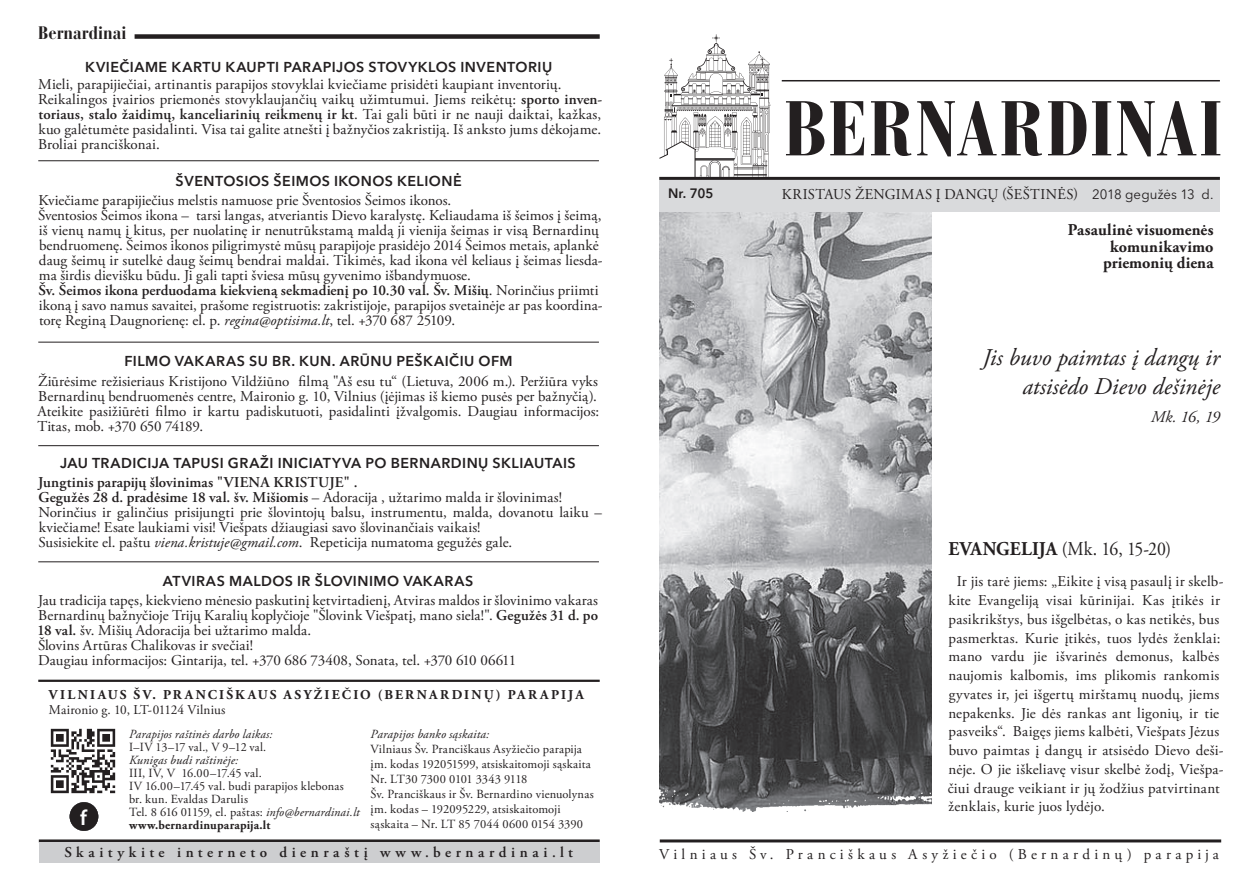
<style>
.page{position:relative;width:1259px;height:893px;background:#fff}
.page>*{position:absolute;margin:0;border:0;box-sizing:border-box;transform-origin:0 0}
.t1{font:700 condensed 76.95px "Bauer Bodoni CE";letter-spacing:.025em;color:#231f20}
.t2{font:italic 24px/28.3px "Adobe Garamond Pro";color:#231f20;text-align:right}
.t3{font:600 21.6px "Myriad Pro";color:#fff}
.t4{font:19.5px "Adobe Garamond Pro";letter-spacing:-.03em;color:#231f20;scale:.91 1}
.t5{font:700 condensed 18px "Bauer Bodoni CE";color:#231f20}
.t6{font:700 16.5px/16.5px "Adobe Garamond Pro";letter-spacing:.005em;color:#231f20;text-align:right}
.t7{font:italic 16.35px "Adobe Garamond Pro";color:#231f20}
.t8{font:15px/15px "Adobe Garamond Pro";letter-spacing:.005em;color:#231f20}
.t9{font:600 15px "Adobe Garamond Pro";letter-spacing:.02em;color:#231f20}
.t10{font:15px "Adobe Garamond Pro";letter-spacing:.285em;color:#231f20}
.t11{font:600 15px "Adobe Garamond Pro";letter-spacing:.305em;color:#231f20}
.t12{font:15px "Adobe Garamond Pro";letter-spacing:.025em;color:#231f20}
.t13{font:600 14.25px "Avenir Next LT Pro";letter-spacing:.035em;color:#231f20}
.t14{font:700 13.5px "Adobe Garamond Pro";letter-spacing:.165em;color:#231f20}
.t15{font:13.5px "Adobe Garamond Pro";color:#231f20}
.t16{font:13.5px "Avenir Next LT Pro";letter-spacing:.005em;color:#231f20}
.t17{font:600 13.5px "Avenir Next LT Pro";color:#231f20}
.t18{font:12.45px/13px "Adobe Garamond Pro";letter-spacing:.015em;color:#231f20}
.t19{font:italic 12.45px "Adobe Garamond Pro";letter-spacing:.01em;color:#231f20}
.s1{font-weight:600}
.s2{font-style:italic}
.s3{font-weight:400}
.s4{font-weight:700}
</style>
<div class="page">
<hr style="left:782px;top:80px;width:438px;height:1px;background:#231f20">
<hr style="left:39px;top:839px;width:561px;height:3px;background:#231f20">
<div style="left:135px;top:34px;width:465px;height:5px;background:#231f20"></div>
<hr style="left:660px;top:839px;width:561px;height:3px;background:#231f20">
<div style="left:39px;top:842px;width:561px;height:21px;background:#cdced0"></div>
<img style="left:50px;top:728px;width:66px;height:66px">
<div style="left:70px;top:802px;width:28px;height:29px;background:#231f20;border-radius:50%"></div>
<hr style="left:38px;top:680px;width:562px;height:2px;background:#231f20">
<svg style="left:659px;top:34px;width:111px;height:143px"></svg>
<hr style="left:659px;top:177px;width:561px;height:3px;background:#231f20">
<img style="left:659px;top:211px;width:272px;height:565px">
<div style="left:659px;top:180px;width:561px;height:31px;background:#d9dadc"></div>
<hr style="left:38px;top:342px;width:561px;height:1px;background:#231f20">
<hr style="left:38px;top:445px;width:561px;height:1px;background:#231f20">
<hr style="left:38px;top:561px;width:561px;height:1px;background:#231f20">
<img style="left:659px;top:776px;width:272px;height:36px">
<hr style="left:38px;top:160px;width:561px;height:1px;background:#231f20">
<p class="t5" style="left:38px;top:22px;width:90px">Bernardinai</p>
<p class="t13" style="left:85px;top:58px;width:468px">KVIEČIAME KARTU KAUPTI PARAPIJOS STOVYKLOS INVENTORIŲ</p>
<p class="t8" style="left:38px;top:77px;width:525px">Mieli, parapijiečiai, artinantis parapijos stovyklai kviečiame prisidėti kaupiant inventorių.</p>
<p class="t8" style="left:38px;top:92px;width:566px;text-align:justify">Reikalingos įvairios priemonės stovyklaujančių vaikų užimtumui. Jiems reikėtų: <span class="s1">sporto inven&shy;toriaus, stalo žaidimų, kanceliarinių reikmenų ir kt</span>. Tai gali būti ir ne nauji daiktai, kažkas, kuo galėtumėte pasidalinti. Visa tai galite atnešti į bažnyčios zakristiją. Iš anksto jums dėkojame.<br>Broliai pranciškonai.</p>
<p class="t13" style="left:176px;top:172px;width:287px">ŠVENTOSIOS ŠEIMOS IKONOS KELIONĖ</p>
<p class="t8" style="left:39px;top:193px;width:414px">Kviečiame parapijiečius melstis namuose prie Šventosios Šeimos ikonos.</p>
<p class="t8" style="left:38px;top:208px;width:566px">Šventosios Šeimos ikona – tarsi langas, atveriantis Dievo karalystę. Keliaudama iš šeimos į šeimą, iš vienų namų į kitus, per nuolatinę ir nenutrūkstamą maldą ji vienija šeimas ir visą Bernardinų bendruomenę. Šeimos ikonos piligrimystė mūsų parapijoje prasidėjo 2014 Šeimos metais, aplankė daug šeimų ir sutelkė daug šeimų bendrai maldai. Tikimės, kad ikona vėl keliaus į šeimas liesda&shy;ma širdis dievišku būdu. Ji gali tapti šviesa mūsų gyvenimo išbandymuose.</p>
<p class="t8" style="left:39px;top:283px;width:565px"><span class="s1">Šv. Šeimos ikona perduodama kiekvieną sekmadienį po 10.30 val. Šv. Mišių</span>. Norinčius priimti ikoną į savo namus savaitei, prašome registruotis: zakristijoje, parapijos svetainėje ar pas koordina&shy;torę Reginą Daugnorienę: el. p. <span class="s2">regina@optisima.lt</span>, tel. +370 687 25109.</p>
<p class="t13" style="left:124px;top:353px;width:390px">FILMO VAKARAS SU BR. KUN. ARŪNU PEŠKAIČIU OFM</p>
<p class="t8" style="left:38px;top:374px;width:561px">Žiūrėsime režisieriaus Kristijono Vildžiūno filmą "Aš esu tu“ (Lietuva, 2006 m.). Peržiūra vyks<br>Bernardinų bendruomenės centre, Maironio g. 10, Vilnius (įėjimas iš kiemo pusės per bažnyčią).</p>
<p class="t8" style="left:37px;top:404px;width:563px">Ateikite pasižiūrėti filmo ir kartu padiskutuoti, pasidalinti įžvalgomis. Daugiau informacijos:<br>Titas, mob. +370 650 74189.</p>
<p class="t13" style="left:60px;top:454px;width:517px">JAU TRADICIJA TAPUSI GRAŽI INICIATYVA PO BERNARDINŲ SKLIAUTAIS</p>
<p class="t9" style="left:38px;top:474px;width:321px">Jungtinis parapijų šlovinimas "VIENA KRISTUJE" .</p>
<p class="t9" style="left:38px;top:489px;width:525px">Gegužės 28 d. pradėsime 18 val. šv. Mišiomis <span class="s3">– Adoracija , užtarimo malda ir šlovinimas!</span></p>
<p class="t8" style="left:38px;top:506px;width:565px">Norinčius ir galinčius prisijungti prie šlovintojų balsu, instrumentu, malda, dovanotu laiku – kviečiame! Esate laukiami visi! Viešpats džiaugiasi savo šlovinančiais vaikais!</p>
<p class="t8" style="left:38px;top:536px;width:475px">Susisiekite el. paštu <span class="s2">viena.kristuje@gmail.com</span>. Repeticija numatoma gegužės gale.</p>
<p class="t13" style="left:163px;top:572px;width:312px">ATVIRAS MALDOS IR ŠLOVINIMO VAKARAS</p>
<p class="t8" style="left:37px;top:593px;width:562px;text-align:justify">Jau tradicija tapęs, kiekvieno mėnesio paskutinį ketvirtadienį, Atviras maldos ir šlovinimo vakaras Bernardinų bažnyčioje Trijų Karalių koplyčioje "Šlovink Viešpatį, mano siela!". <span class="s1">Gegužės 31 d. po 18 val.</span> šv. Mišių Adoracija bei užtarimo malda.</p>
<p class="t8" style="left:38px;top:638px;width:216px">Šlovins Artūras Chalikovas ir svečiai!</p>
<p class="t8" style="left:38px;top:653px;width:479px">Daugiau informacijos: Gintarija, tel. +370 686 73408, Sonata, tel. +370 610 06611</p>
<p class="t14" style="left:49px;top:687px;width:536px">VILNIAUS ŠV. PRANCIŠKAUS ASYŽIEČIO (BERNARDINŲ) PARAPIJA</p>
<p class="t15" style="left:49px;top:701px;width:178px">Maironio g. 10, LT-01124 Vilnius</p>
<p class="t19" style="left:370px;top:726px;width:120px">Parapijos banko sąskaita:</p>
<p class="t18" style="left:370px;top:742px;width:225px;line-height:15px">Vilniaus Šv. Pranciškaus Asyžiečio parapija įm. kodas 192051599, atsiskaitomoji sąskaita Nr. LT30 7300 0101 3343 9118<br>Šv. Pranciškaus ir Šv. Bernardino vienuolynas įm. kodas – 192095229, atsiskaitomoji</p>
<p class="t19" style="left:129px;top:726px;width:145px">Parapijos raštinės darbo laikas:</p>
<p class="t18" style="left:129px;top:741px;width:139px">I–IV 13–17 val., V 9–12 val.</p>
<p class="t19" style="left:129px;top:752px;width:111px">Kunigas budi raštinėje:</p>
<p class="t18" style="left:129px;top:767px;width:232px">III, IV, V 16.00–17.45 val.<br>IV 16.00–17.45 val. budi parapijos klebonas br. kun. Evaldas Darulis<br>Tel. 8 616 01159, el. paštas: <span class="s2">info@bernardinai.lt </span><span class="s4">www.bernardinuparapija.lt</span></p>
<h3 class="t3" style="left:80px;top:804px;width:8px">f</h3>
<p class="t18" style="left:370px;top:818px;width:214px">sąskaita – Nr. LT 85 7044 0600 0154 3390</p>
<p class="t17" style="left:668px;top:185px;width:47px">Nr. 705</p>
<h1 class="t1" style="left:783px;top:82px;width:440px">BERNARDINAI</h1>
<p class="t12" style="left:782px;top:185px;width:298px">KRISTAUS ŽENGIMAS Į DANGŲ (ŠEŠTINĖS)</p>
<p class="t16" style="left:1092px;top:186px;width:123px">2018 gegužės 13 d.</p>
<p class="t6" style="left:1067px;top:222px;width:147px">Pasaulinė visuomenės komunikavimo priemonių diena</p>
<p class="t2" style="left:982px;top:344px;width:239px">Jis buvo paimtas į dangų ir atsisėdo Dievo dešinėje</p>
<p class="t7" style="left:1151px;top:407px;width:70px">Mk. 16, 19</p>
<p class="t4" style="left:948px;top:537px;width:246px"><span class="s4">EVANGELIJA</span> (Mk. 16, 15-20)</p>
<p class="t8" style="left:947px;top:573px;width:277px;line-height:18.8px;text-indent:9px">Ir jis tarė jiems: „Eikite į visą pasaulį ir skelb&shy;kite Evangeliją visai kūrinijai. Kas įtikės ir pasikrikštys, bus išgelbėtas, o kas netikės, bus pasmerktas. Kurie įtikės, tuos lydės ženklai: mano vardu jie išvarinės demonus, kalbės naujomis kalbomis, ims plikomis rankomis gyvates ir, jei išgertų mirštamų nuodų, jiems nepakenks. Jie dės rankas ant ligonių, ir tie pasveiks“. Baigęs jiems kalbėti, Viešpats Jėzus buvo paimtas į dangų ir atsisėdo Dievo deši&shy;nėje. O jie iškeliavę visur skelbė žodį, Viešpa&shy;čiui drauge veikiant ir jų žodžius patvirtinant ženklais, kurie juos lydėjo.</p>
<p class="t11" style="left:64px;top:844px;width:510px">Skaitykite interneto dienraštį www.bernardinai.lt</p>
<p class="t10" style="left:659px;top:845px;width:561px">Vilniaus Šv. Pranciškaus Asyžiečio (Bernardinų) parapija</p>
</div>
